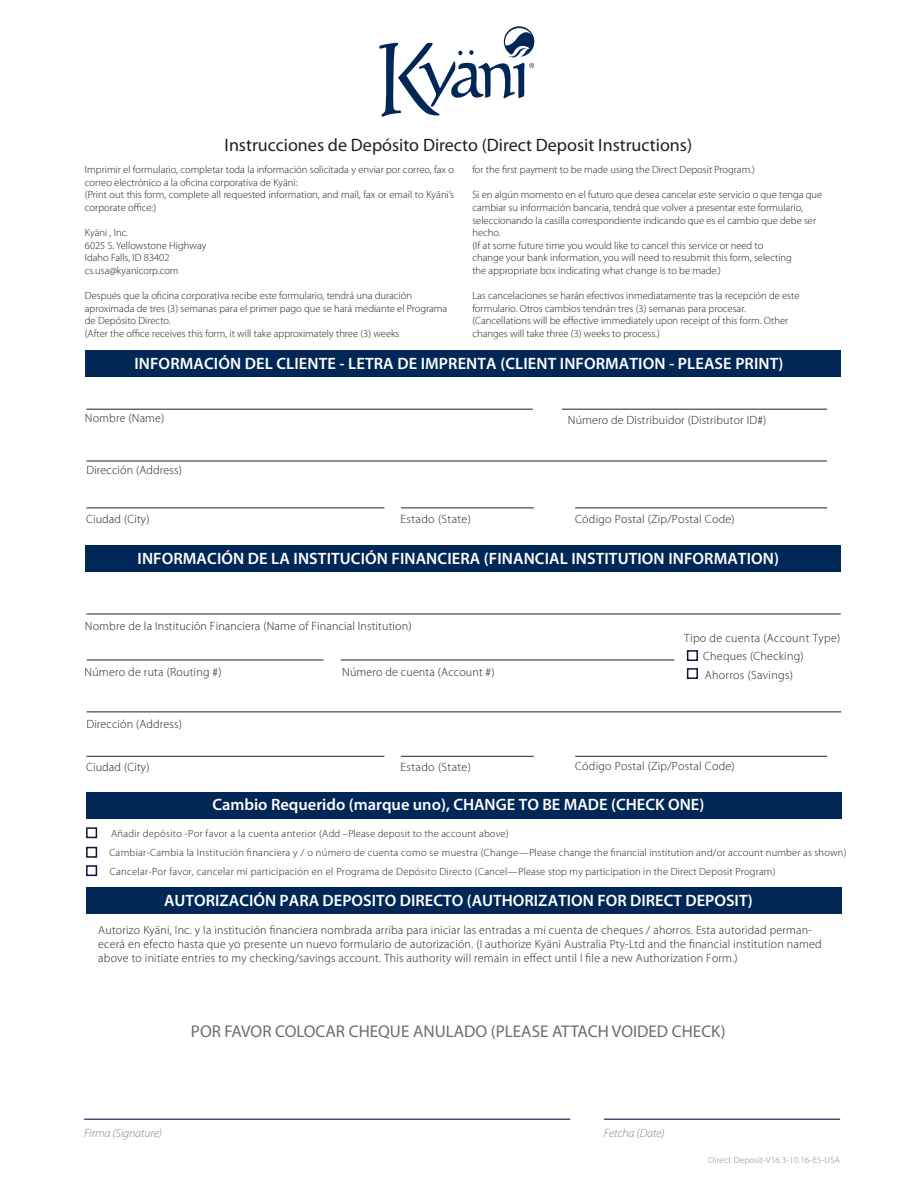
<style>
.page{position:relative;width:918px;height:1188px;background:#fff}
.page>*{position:absolute;margin:0;border:0;box-sizing:border-box;transform-origin:0 0}
.t1{font:18px "Myriad Pro";color:#231f20}
.t2{font:17.1px "Myriad Pro";color:#6c6d70}
.t3{font:600 16.5px "Myriad Pro";letter-spacing:.005em;color:#fff}
.t4{font:300 12px/14.4px "Myriad Pro";letter-spacing:.02em;color:#231f20}
.t5{font:italic 300 12px "Myriad Pro";letter-spacing:-.01em;color:#808285}
.t6{font:300 10.5px/12.6px "Myriad Pro";color:#231f20}
.t7{font:300 10.5px/19px "Myriad Pro";letter-spacing:.025em;color:#231f20}
.t8{font:300 9px "Myriad Pro";letter-spacing:.025em;color:#808285}
</style>
<div class="page">
<div style="left:86px;top:887px;width:756px;height:27px;background:#002756"></div>
<div style="left:86px;top:792px;width:756px;height:27px;background:#002756"></div>
<div style="left:687px;top:650px;width:11px;height:11px;border:2px solid #180d46"></div>
<div style="left:687px;top:668px;width:11px;height:11px;border:2px solid #180d46"></div>
<div style="left:86px;top:827px;width:11px;height:11px;border:2px solid #180d46"></div>
<div style="left:86px;top:847px;width:11px;height:11px;border:2px solid #180d46"></div>
<div style="left:86px;top:865px;width:11px;height:11px;border:2px solid #180d46"></div>
<div style="left:85px;top:545px;width:756px;height:27px;background:#002756"></div>
<hr style="left:84px;top:1119px;width:486px;height:1px;background:#180d46">
<hr style="left:604px;top:1119px;width:236px;height:1px;background:#180d46">
<svg style="left:379px;top:26px;width:156px;height:91px"></svg>
<div style="left:85px;top:350px;width:756px;height:27px;background:#002756"></div>
<hr style="left:86px;top:409px;width:447px;height:1px;background:#231f20">
<hr style="left:86px;top:614px;width:755px;height:1px;background:#231f20">
<hr style="left:87px;top:712px;width:754px;height:1px;background:#231f20">
<hr style="left:87px;top:660px;width:236px;height:1px;background:#231f20">
<hr style="left:341px;top:660px;width:333px;height:1px;background:#231f20">
<hr style="left:86px;top:508px;width:298px;height:1px;background:#231f20">
<hr style="left:401px;top:508px;width:133px;height:1px;background:#231f20">
<hr style="left:575px;top:508px;width:252px;height:1px;background:#231f20">
<hr style="left:86px;top:756px;width:298px;height:1px;background:#231f20">
<hr style="left:401px;top:756px;width:133px;height:1px;background:#231f20">
<hr style="left:575px;top:756px;width:252px;height:1px;background:#231f20">
<hr style="left:562px;top:409px;width:265px;height:1px;background:#231f20">
<hr style="left:86px;top:461px;width:741px;height:1px;background:#231f20">
<h1 class="t1" style="left:225px;top:136px;width:469px">Instrucciones de Depósito Directo (Direct Deposit Instructions)</h1>
<p class="t6" style="left:85px;top:164px;width:371px">Imprimir el formulario, completar toda la información solicitada y enviar por correo, fax o correo electrónico a la oficina corporativa de Kyäni:<br>(Print out this form, complete all requested information, and mail, fax or email to Kyäni’s corporate office:)</p>
<p class="t6" style="left:85px;top:227px;width:123px">Kyäni , Inc.<br>6025 S. Yellowstone Highway<br>Idaho Falls, ID 83402 cs.usa@kyanicorp.com</p>
<p class="t6" style="left:85px;top:290px;width:364px">Después que la oficina corporativa recibe este formulario, tendrá una duración aproximada de tres (3) semanas para el primer pago que se hará mediante el Programa de Depósito Directo.<br>(After the office receives this form, it will take approximately three (3) weeks</p>
<p class="t6" style="left:472px;top:164px;width:284px">for the first payment to be made using the Direct Deposit Program.)</p>
<p class="t6" style="left:472px;top:189px;width:351px">Si en algún momento en el futuro que desea cancelar este servicio o que tenga que cambiar su información bancaria, tendrá que volver a presentar este formulario, seleccionando la casilla correspondiente indicando que es el cambio que debe ser hecho.<br>(If at some future time you would like to cancel this service or need to<br>change your bank information, you will need to resubmit this form, selecting<br>the appropriate box indicating what change is to be made.)</p>
<p class="t6" style="left:472px;top:290px;width:329px">Las cancelaciones se harán efectivos inmediatamente tras la recepción de este formulario. Otros cambios tendrán tres (3) semanas para procesar. (Cancellations will be effective immediately upon receipt of this form. Other changes will take three (3) weeks to process.)</p>
<h3 class="t3" style="left:134px;top:354px;width:651px">INFORMACIÓN DEL CLIENTE - LETRA DE IMPRENTA (CLIENT INFORMATION - PLEASE PRINT)</h3>
<p class="t4" style="left:85px;top:411px;width:81px">Nombre (Name)</p>
<p class="t4" style="left:568px;top:413px;width:200px">Número de Distribuidor (Distributor ID#)</p>
<p class="t4" style="left:86px;top:463px;width:97px">Dirección (Address)</p>
<p class="t4" style="left:86px;top:512px;width:65px">Ciudad (City)</p>
<p class="t4" style="left:401px;top:512px;width:72px">Estado (State)</p>
<p class="t4" style="left:575px;top:512px;width:161px">Código Postal (Zip/Postal Code)</p>
<h3 class="t3" style="left:138px;top:549px;width:643px">INFORMACIÓN DE LA INSTITUCIÓN FINANCIERA (FINANCIAL INSTITUTION INFORMATION)</h3>
<p class="t4" style="left:85px;top:619px;width:328px">Nombre de la Institución Financiera (Name of Financial Institution)</p>
<p class="t4" style="left:84px;top:665px;width:139px">Número de ruta (Routing #)</p>
<p class="t4" style="left:342px;top:665px;width:154px">Número de cuenta (Account #)</p>
<p class="t4" style="left:684px;top:631px;width:158px">Tipo de cuenta (Account Type)</p>
<p class="t4" style="left:703px;top:647px;width:102px;line-height:18.8px">Cheques (Checking)<br>Ahorros (Savings)</p>
<p class="t4" style="left:86px;top:717px;width:97px">Dirección (Address)</p>
<p class="t4" style="left:86px;top:760px;width:65px">Ciudad (City)</p>
<p class="t4" style="left:401px;top:760px;width:72px">Estado (State)</p>
<p class="t4" style="left:575px;top:759px;width:161px">Código Postal (Zip/Postal Code)</p>
<h3 class="t3" style="left:212px;top:795px;width:493px">Cambio Requerido (marque uno), CHANGE TO BE MADE (CHECK ONE)</h3>
<p class="t7" style="left:109px;top:824px;width:739px">Añadir depósito -Por favor a la cuenta anterior (Add –Please deposit to the account above)<br>Cambiar-Cambia la Institución financiera y / o número de cuenta como se muestra (Change—Please change the financial institution and/or account number as shown)<br>Cancelar-Por favor, cancelar mi participación en el Programa de Depósito Directo (Cancel—Please stop my participation in the Direct Deposit Program)</p>
<h3 class="t3" style="left:164px;top:892px;width:590px">AUTORIZACIÓN PARA DEPOSITO DIRECTO (AUTHORIZATION FOR DIRECT DEPOSIT)</h3>
<p class="t4" style="left:98px;top:923px;width:725px">Autorizo Kyäni, Inc. y la institución financiera nombrada arriba para iniciar las entradas a mi cuenta de cheques / ahorros. Esta autoridad perman&shy;ecerá en efecto hasta que yo presente un nuevo formulario de autorización. (I authorize Kyäni Australia Pty-Ltd and the financial institution named above to initiate entries to my checking/savings account. This authority will remain in effect until I file a new Authorization Form.)</p>
<h2 class="t2" style="left:191px;top:1022px;width:536px">POR FAVOR COLOCAR CHEQUE ANULADO (PLEASE ATTACH VOIDED CHECK)</h2>
<p class="t5" style="left:84px;top:1126px;width:79px">Firma (Signature)</p>
<p class="t5" style="left:604px;top:1126px;width:62px">Fetcha (Date)</p>
<p class="t8" style="left:709px;top:1155px;width:133px">Direct Deposit-V16.3-10.16-ES-USA</p>
</div>
